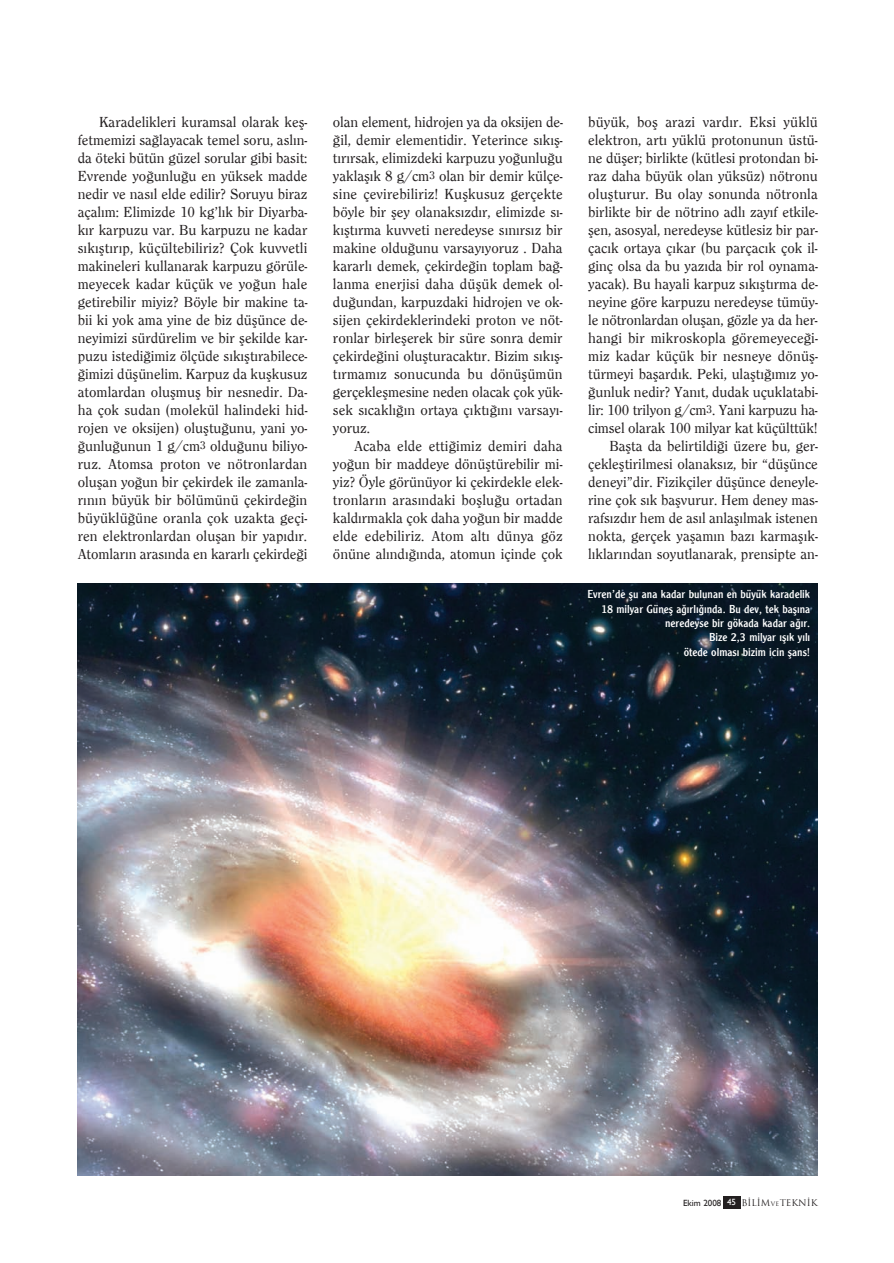
<style>
.page{position:relative;width:894px;height:1263px;background:#fff}
.page>*{position:absolute;margin:0;border:0;box-sizing:border-box;transform-origin:0 0}
.t1{font:500 15px/18px "Clearface";color:#231f20;text-align:justify}
.t2{font:12px/14.4px "Clearface Gothic";color:#fff;text-align:right}
.t3{font:500 9px "Trajan";color:#231f20}
.s1{font-family:"Gill Sans";font-weight:400}
.s2{font-family:"Gill Sans";font-weight:400;color:#fff}
.s3{font-size:6px}
</style>
<div class="page">
<div style="left:723px;top:1196px;width:17px;height:13px;background:#231f20"></div>
<img style="left:78px;top:583px;width:740px;height:592px">
<p class="t1" style="left:78px;top:113px;width:231px;text-indent:21px">Karadelikleri kuramsal olarak keş&shy;fetmemizi sağlayacak temel soru, aslın&shy;da öteki bütün güzel sorular gibi basit:<br>Evrende yoğunluğu en yüksek madde nedir ve nasıl elde edilir? Soruyu biraz açalım: Elimizde 10 kg’lık bir Diyarba&shy;kır karpuzu var. Bu karpuzu ne kadar sıkıştırıp, küçültebiliriz? Çok kuvvetli makineleri kullanarak karpuzu görüle&shy;meyecek kadar küçük ve yoğun hale getirebilir miyiz? Böyle bir makine ta&shy;bii ki yok ama yine de biz düşünce de&shy;neyimizi sürdürelim ve bir şekilde kar&shy;puzu istediğimiz ölçüde sıkıştırabilece&shy;ğimizi düşünelim. Karpuz da kuşkusuz atomlardan oluşmuş bir nesnedir. Da&shy;ha çok sudan (molekül halindeki hid&shy;rojen ve oksijen) oluştuğunu, yani yo&shy;ğunluğunun 1 g/cm<sup>3</sup> olduğunu biliyo&shy;ruz. Atomsa proton ve nötronlardan oluşan yoğun bir çekirdek ile zamanla&shy;rının büyük bir bölümünü çekirdeğin büyüklüğüne oranla çok uzakta geçi&shy;ren elektronlardan oluşan bir yapıdır.<br>Atomların arasında en kararlı çekirdeği</p>
<p class="t1" style="left:333px;top:113px;width:231px">olan element, hidrojen ya da oksijen de&shy;ğil, demir elementidir. Yeterince sıkış&shy;tırırsak, elimizdeki karpuzu yoğunluğu yaklaşık 8 g/cm<sup>3</sup> olan bir demir külçe&shy;sine çevirebiliriz! Kuşkusuz gerçekte böyle bir şey olanaksızdır, elimizde sı&shy;kıştırma kuvveti neredeyse sınırsız bir makine olduğunu varsayıyoruz . Daha kararlı demek, çekirdeğin toplam bağ&shy;lanma enerjisi daha düşük demek ol&shy;duğundan, karpuzdaki hidrojen ve ok&shy;sijen çekirdeklerindeki proton ve nöt&shy;ronlar birleşerek bir süre sonra demir çekirdeğini oluşturacaktır. Bizim sıkış&shy;tırmamız sonucunda bu dönüşümün gerçekleşmesine neden olacak çok yük&shy;sek sıcaklığın ortaya çıktığını varsayı&shy;yoruz.</p>
<p class="t1" style="left:333px;top:437px;width:231px;text-indent:21px">Acaba elde ettiğimiz demiri daha yoğun bir maddeye dönüştürebilir mi&shy;yiz? Öyle görünüyor ki çekirdekle elek&shy;tronların arasındaki boşluğu ortadan kaldırmakla çok daha yoğun bir madde elde edebiliriz. Atom altı dünya göz önüne alındığında, atomun içinde çok</p>
<p class="t1" style="left:588px;top:113px;width:231px;text-align:right">büyük, boş arazi vardır. Eksi yüklü elektron, artı yüklü protonunun üstü&shy;ne düşer; birlikte (kütlesi protondan bi&shy;raz daha büyük olan yüksüz) nötronu oluşturur. Bu olay sonunda nötronla birlikte bir de nötrino adlı zayıf etkile&shy;şen, asosyal, neredeyse kütlesiz bir par&shy;çacık ortaya çıkar (bu parçacık çok il&shy;ginç olsa da bu yazıda bir rol oynama&shy;yacak). Bu hayali karpuz sıkıştırma de&shy;neyine göre karpuzu neredeyse tümüy&shy;le nötronlardan oluşan, gözle ya da her&shy;hangi bir mikroskopla göremeyeceği&shy;miz kadar küçük bir nesneye dönüş&shy;türmeyi başardık. Peki, ulaştığımız yo&shy;ğunluk nedir? Yanıt, dudak uçuklatabi&shy;lir: 100 trilyon g/cm<sup>3</sup>. Yani karpuzu ha&shy;cimsel olarak 100 milyar kat küçülttük!<br>Başta da belirtildiği üzere bu, ger&shy;çekleştirilmesi olanaksız, bir “düşünce deneyi”dir. Fizikçiler düşünce deneyle&shy;rine çok sık başvurur. Hem deney mas&shy;rafsızdır hem de asıl anlaşılmak istenen nokta, gerçek yaşamın bazı karmaşık&shy;lıklarından soyutlanarak, prensipte an-</p>
<p class="t2" style="left:587px;top:587px;width:224px">Evren’de şu ana kadar bulunan en büyük karadelik 18 milyar Güneş ağırlığında. Bu dev, tek başına neredeyse bir gökada kadar ağır.<br>Bize 2,3 milyar ışık yılı<br>ötede olması bizim icin şans!</p>
<p class="t3" style="left:683px;top:1197px;width:136px"><span class="s1">Ekim 2008</span> <span class="s2">45</span> BiLiM<span class="s3">ve</span>TEKNiK</p>
</div>
